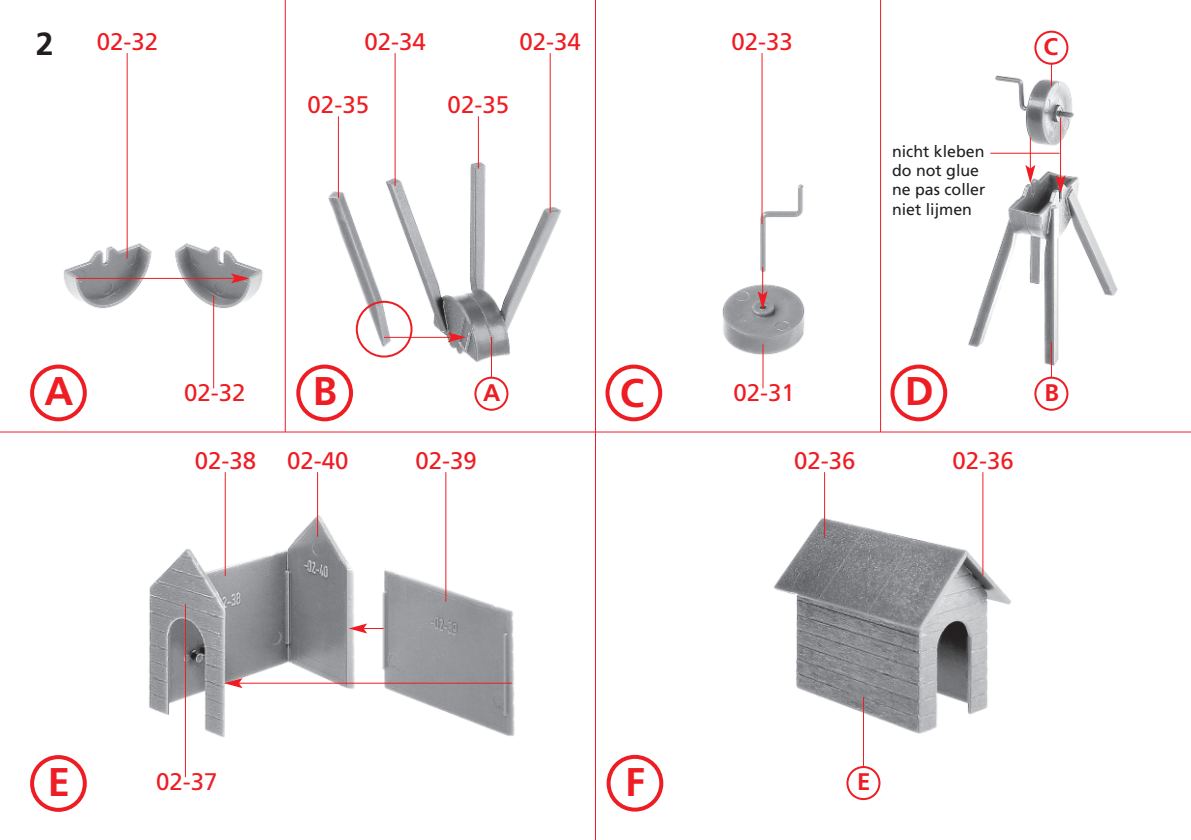
<style>
.page{position:relative;width:1191px;height:840px;background:#fff}
.page>*{position:absolute;margin:0;border:0;box-sizing:border-box;transform-origin:0 0}
.t1{font:700 40px "Frutiger";color:#ee1d23}
.t2{font:700 32px "Frutiger";color:#231f20}
.t3{font:24px "Frutiger";color:#ee1d23}
.t4{font:700 24px "Frutiger";color:#ee1d23}
.t5{font:16px/19.2px "Frutiger";color:#231f20}
</style>
<div class="page">
<img style="left:63px;top:239px;width:200px;height:71px">
<img style="left:328px;top:160px;width:233px;height:202px">
<img style="left:722px;top:181px;width:83px;height:176px">
<img style="left:968px;top:75px;width:150px;height:291px">
<img style="left:149px;top:511px;width:366px;height:227px">
<img style="left:774px;top:512px;width:238px;height:222px">
<hr style="left:76px;top:278px;width:158px;height:1px;background:#ee1d23">
<svg style="left:231px;top:273px;width:18px;height:10px"></svg>
<hr style="left:384px;top:336px;width:67px;height:1px;background:#ee1d23">
<svg style="left:448px;top:332px;width:18px;height:10px"></svg>
<svg style="left:757px;top:266px;width:10px;height:43px"></svg>
<hr style="left:1060px;top:117px;width:1px;height:62px;background:#ee1d23">
<svg style="left:1055px;top:175px;width:10px;height:19px"></svg>
<hr style="left:1029px;top:137px;width:1px;height:31px;background:#ee1d23">
<svg style="left:1025px;top:165px;width:10px;height:18px"></svg>
<hr style="left:239px;top:682px;width:273px;height:1px;background:#ee1d23">
<svg style="left:224px;top:677px;width:18px;height:10px"></svg>
<svg style="left:349px;top:623px;width:35px;height:10px"></svg>
<hr style="left:127px;top:53px;width:1px;height:205px;background:#ee1d23">
<hr style="left:761px;top:53px;width:1px;height:171px;background:#ee1d23">
<hr style="left:990px;top:153px;width:69px;height:1px;background:#ee1d23">
<hr style="left:394px;top:53px;width:1px;height:133px;background:#ee1d23">
<hr style="left:549px;top:53px;width:1px;height:160px;background:#ee1d23">
<hr style="left:478px;top:116px;width:1px;height:52px;background:#ee1d23">
<hr style="left:338px;top:116px;width:1px;height:82px;background:#ee1d23">
<hr style="left:225px;top:472px;width:1px;height:103px;background:#ee1d23">
<hr style="left:445px;top:472px;width:1px;height:129px;background:#ee1d23">
<hr style="left:824px;top:472px;width:1px;height:65px;background:#ee1d23">
<hr style="left:982px;top:472px;width:1px;height:102px;background:#ee1d23">
<hr style="left:317px;top:472px;width:1px;height:64px;background:#ee1d23">
<hr style="left:0;top:431px;width:1191px;height:1px;background:#ee1d23">
<hr style="left:185px;top:604px;width:1px;height:172px;background:#ee1d23">
<hr style="left:213px;top:296px;width:1px;height:92px;background:#ee1d23">
<hr style="left:762px;top:344px;width:1px;height:44px;background:#ee1d23">
<hr style="left:863px;top:696px;width:1px;height:71px;background:#ee1d23">
<hr style="left:595px;top:0;width:1px;height:839px;background:#ee1d23">
<hr style="left:285px;top:0;width:1px;height:431px;background:#ee1d23">
<hr style="left:880px;top:0;width:1px;height:431px;background:#ee1d23">
<svg style="left:30px;top:755px;width:57px;height:56px"></svg>
<svg style="left:30px;top:364px;width:57px;height:57px"></svg>
<svg style="left:606px;top:754px;width:57px;height:57px"></svg>
<svg style="left:296px;top:364px;width:57px;height:57px"></svg>
<svg style="left:605px;top:364px;width:57px;height:57px"></svg>
<svg style="left:890px;top:364px;width:57px;height:57px"></svg>
<svg style="left:846px;top:766px;width:34px;height:33px"></svg>
<hr style="left:1051px;top:342px;width:1px;height:36px;background:#ee1d23">
<svg style="left:1034px;top:376px;width:34px;height:34px"></svg>
<svg style="left:1034px;top:31px;width:34px;height:55px"></svg>
<hr style="left:491px;top:337px;width:1px;height:41px;background:#ee1d23">
<svg style="left:474px;top:376px;width:34px;height:34px"></svg>
<svg style="left:356px;top:300px;width:56px;height:57px"></svg>
<h2 class="t2" style="left:36px;top:31px;width:19px">2</h2>
<p class="t3" style="left:97px;top:32px;width:63px">02-32</p>
<p class="t3" style="left:364px;top:32px;width:63px">02-34</p>
<p class="t3" style="left:519px;top:32px;width:63px">02-34</p>
<p class="t3" style="left:731px;top:32px;width:63px">02-33</p>
<p class="t3" style="left:308px;top:95px;width:63px">02-35</p>
<p class="t3" style="left:447px;top:95px;width:63px">02-35</p>
<p class="t5" style="left:892px;top:143px;width:95px">nicht kleben do not glue ne pas coller niet lijmen</p>
<p class="t4" style="left:1043px;top:37px;width:16px">C</p>
<h1 class="t1" style="left:44px;top:374px;width:30px">A</h1>
<h1 class="t1" style="left:313px;top:375px;width:26px">B</h1>
<h1 class="t1" style="left:620px;top:376px;width:26px">C</h1>
<h1 class="t1" style="left:904px;top:375px;width:30px">D</h1>
<p class="t4" style="left:483px;top:383px;width:19px">A</p>
<p class="t3" style="left:184px;top:383px;width:63px">02-32</p>
<p class="t3" style="left:733px;top:383px;width:63px">02-31</p>
<p class="t3" style="left:195px;top:451px;width:63px">02-38</p>
<p class="t3" style="left:287px;top:451px;width:63px">02-40</p>
<p class="t3" style="left:415px;top:451px;width:63px">02-39</p>
<p class="t3" style="left:794px;top:451px;width:63px">02-36</p>
<p class="t3" style="left:952px;top:451px;width:63px">02-36</p>
<p class="t4" style="left:1044px;top:383px;width:16px">B</p>
<h1 class="t1" style="left:48px;top:766px;width:24px">E</h1>
<p class="t3" style="left:156px;top:771px;width:63px">02-37</p>
<h1 class="t1" style="left:625px;top:766px;width:21px">F</h1>
<p class="t4" style="left:857px;top:772px;width:15px">E</p>
</div>
